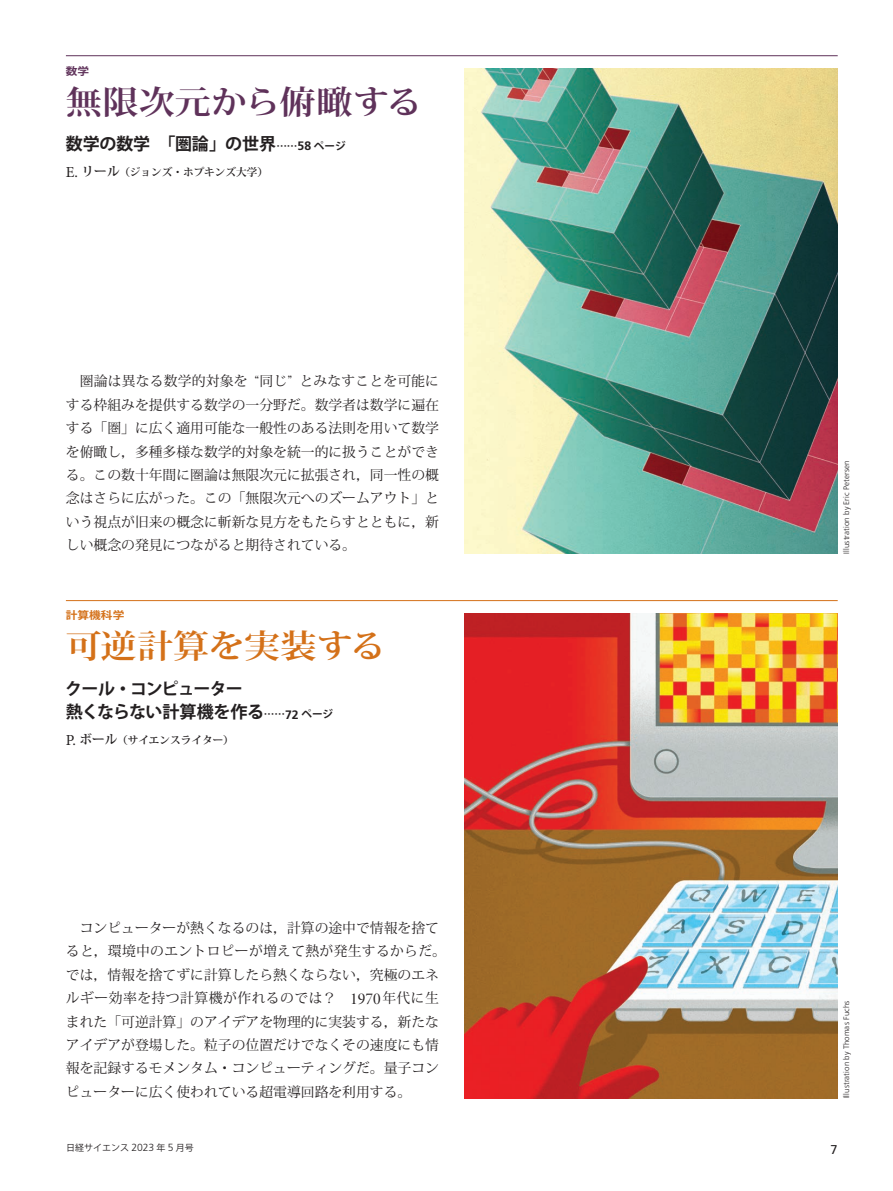
<style>
.page{position:relative;width:893px;height:1191px;background:#fff}
.page>*{position:absolute;margin:0;border:0;box-sizing:border-box;transform-origin:0 0}
.t1{font:700 32.55px "Koz Min Pr 6 N";color:#5f325a;scale:1.11 1}
.t2{font:700 32.55px "Koz Min Pr 6 N";letter-spacing:-.015em;color:#d47119;scale:1.11 1}
.t3{font:700 16.95px/23.4px "Koz Go Pro";letter-spacing:-.05em;color:#231f20}
.t4{font:700 16.95px "Koz Go Pro";letter-spacing:-.02em;color:#231f20}
.t5{font:13.8px/23.4px "Koz Min Pr 6 N";color:#231f20;text-align:justify}
.t6{font:12.75px "Frutiger LT Pro";color:#231f20}
.t7{font:700 10.65px "Koz Min Pr 6 N";color:#231f20}
.t8{font:700 10.5px "Koz Go Pro";color:#d47119;scale:1.11 1}
.t9{font:700 10.5px "Koz Go Pro";color:#5f325a;scale:1.11 1}
.t10{font:9px "Koz Go Pro";color:#231f20}
.t11{font:300 7.95px "Frutiger LT Pro";letter-spacing:.015em;color:#231f20}
.s1{font-size:10.65px}
.s2{font-family:"Frutiger LT Pro";font-size:12.15px}
.s3{font-family:"Minion Pro";font-weight:400;font-size:15.3px}
.s4{font-size:12.75px}
.s5{font-family:"Minion Pro Disp";font-size:16.65px}
.s6{font-family:"Frutiger LT Pro";font-weight:300;font-size:10.35px}
</style>
<div class="page">
<hr style="left:66px;top:55px;width:772px;height:1px;background:#5f325a">
<img style="left:465px;top:68px;width:373px;height:485px">
<img style="left:465px;top:613px;width:373px;height:485px">
<hr style="left:66px;top:600px;width:772px;height:1px;background:#d47119">
<p class="t9" style="left:66px;top:64px;width:23px">数学</p>
<h1 class="t1" style="left:66px;top:83px;width:322px">無限次元から俯瞰する</h1>
<p class="t4" style="left:66px;top:133px;width:281px">数学の数学　「圏論」の世界<span class="s1">……</span><span class="s2">58</span> <span class="s1">ページ</span></p>
<p class="t7" style="left:66px;top:166px;width:204px"><span class="s3">E.</span> <span class="s4">リール</span>（ジョンズ・ホプキンズ大学）</p>
<p class="t5" style="left:66px;top:370px;width:375px">　圏論は異なる数学的対象を “同じ” とみなすことを可能にする枠組みを提供する数学の一分野だ。数学者は数学に遍在する「圏」に広く適用可能な一般性のある法則を用いて数学を俯瞰し，多種多様な数学的対象を統一的に扱うことができる。この数十年間に圏論は無限次元に拡張され，同一性の概念はさらに広がった。この「無限次元へのズームアウト」という視点が旧来の概念に斬新な見方をもたらすとともに，新しい概念の発見につながると期待されている。</p>
<p class="t8" style="left:66px;top:609px;width:54px">計算機科学</p>
<h1 class="t2" style="left:66px;top:628px;width:290px">可逆計算を実装する</h1>
<p class="t3" style="left:65px;top:678px;width:269px">クール・コンピューター<br>熱くならない計算機を作る<span class="s1">……</span><span class="s2">72</span> <span class="s1">ページ</span></p>
<p class="t7" style="left:66px;top:734px;width:169px"><span class="s3">P.</span> <span class="s4">ボール</span>（サイエンスライター）</p>
<p class="t5" style="left:66px;top:916px;width:382px;text-align:left">　コンピューターが熱くなるのは，計算の途中で情報を捨てると，環境中のエントロピーが増えて熱が発生するからだ。では，情報を捨てずに計算したら熱くならない，究極のエネルギー効率を持つ計算機が作れるのでは？　<span class="s5">1970</span>年代に生まれた「可逆計算」のアイデアを物理的に実装する，新たなアイデアが登場した。粒子の位置だけでなくその速度にも情報を記録するモメンタム・コンピューティングだ。量子コンピューターに広く使われている超電導回路を利用する。</p>
<p class="t11" style="left:842px;top:554px;width:95px;rotate:-90deg">Illustration by Eric Petersen</p>
<p class="t11" style="left:842px;top:1098px;width:99px;rotate:-90deg">Illustration by Thomas Fuchs</p>
<p class="t10" style="left:66px;top:1141px;width:129px">日経サイエンス <span class="s6">2023</span> 年 <span class="s6">5</span> 月号</p>
<p class="t6" style="left:831px;top:1141px;width:9px">7</p>
</div>
